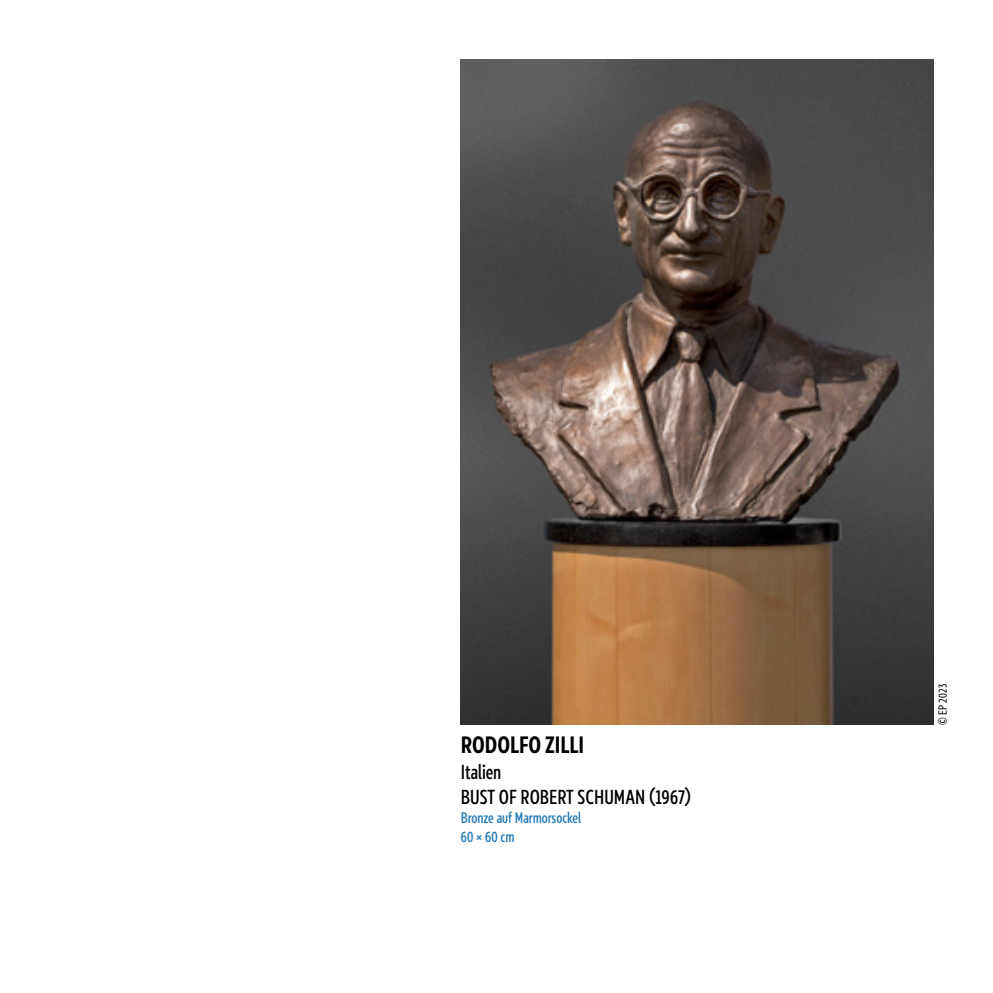
<style>
.page{position:relative;width:993px;height:993px;background:#fff}
.page>*{position:absolute;margin:0;border:0;box-sizing:border-box;transform-origin:0 0}
.t1{font:700 24.5px "Europea Narrow";color:#000}
.t2{font:500 21px/25.2px "Europea Narrow";color:#000}
.t3{font:500 15.75px/18.9px "Europea Narrow";color:#2178b5}
.t4{font:12.25px "Europea Narrow";letter-spacing:.015em;color:#000}
</style>
<div class="page">
<img style="left:460px;top:60px;width:473px;height:664px">
<p class="t1" style="left:460px;top:726px;width:124px">RODOLFO ZILLI</p>
<p class="t2" style="left:460px;top:757px;width:231px">Italien<br>BUST OF ROBERT SCHUMAN (1967)</p>
<p class="t3" style="left:460px;top:807px;width:122px">Bronze auf Marmorsockel<br>60 × 60 cm</p>
<p class="t4" style="left:933px;top:724px;width:42px;rotate:-90deg">© EP 2023</p>
</div>
